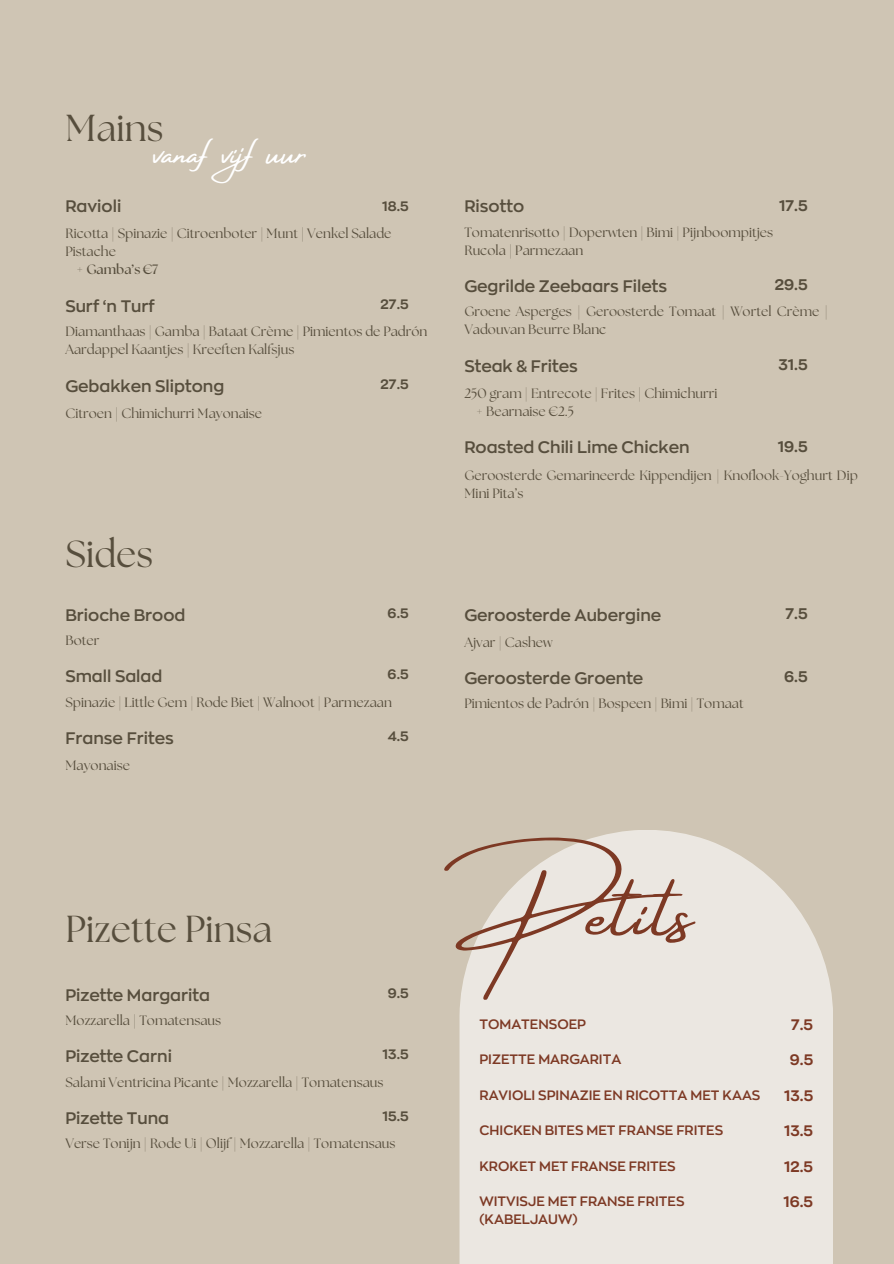
<style>
.page{position:relative;width:894px;height:1264px;background:#fff}
.page>*{position:absolute;margin:0;border:0;box-sizing:border-box;transform-origin:0 0}
.t1{font:79.2px "Amsterdam Four";letter-spacing:.025em;color:#7d3924}
.t2{font:37.5px "The Seasons";color:#574e3d}
.t3{font:37.5px "Amsterdam Four";color:#fff}
.t4{font:600 16.5px "Zona Pro";color:#574e3d}
.t5{font:700 15.15px "Zona Pro";color:#574e3d}
.t6{font:700 15px "Zona Pro";color:#7d3924}
.t7{font:13.5px/18px "The Seasons";color:#574e3d}
.t8{font:600 13.5px/18px "Zona Pro";color:#7d3924}
.t9{font:700 13.5px "Zona Pro";color:#574e3d}
.t10{font:700 13.5px/18px "The Seasons";color:#574e3d}
.s1{font-weight:400}
</style>
<div class="page">
<div style="left:0;top:0;width:893px;height:1263px;background:#cfc5b4"></div>
<svg style="left:459px;top:830px;width:373px;height:433px;fill:#ebe7e1"></svg>
<p class="t2" style="left:65px;top:111px;width:100px">Mains</p>
<h4 class="t3" style="left:153px;top:132px;width:154px">vanaf vijf uur</h4>
<h3 class="t4" style="left:65px;top:199px;width:57px">Ravioli</h3>
<p class="t9" style="left:382px;top:200px;width:28px">18.5</p>
<h3 class="t7" style="left:65px;top:225px;width:327px">Ricotta | Spinazie | Citroenboter | Munt | Venkel Salade</h3>
<h5 class="t10" style="left:76px;top:243px;width:83px;text-indent:-11px"><span class="s1">Pistache<br></span>+ Gamba’s €7</h5>
<h3 class="t9" style="left:380px;top:298px;width:30px">27.5</h3>
<h3 class="t4" style="left:65px;top:298px;width:91px">Surf ‘n Turf</h3>
<h3 class="t7" style="left:65px;top:323px;width:363px">Diamanthaas | Gamba | Bataat Crème | Pimientos de Padrón</h3>
<p class="t7" style="left:65px;top:341px;width:230px">Aardappel Kaantjes | Kreeften Kalfsjus</p>
<p class="t4" style="left:65px;top:378px;width:160px">Gebakken Sliptong</p>
<h4 class="t9" style="left:380px;top:377px;width:30px">27.5</h4>
<h3 class="t7" style="left:65px;top:405px;width:198px">Citroen | Chimichurri Mayonaise</h3>
<h2 class="t2" style="left:65px;top:536px;width:89px">Sides</h2>
<h3 class="t4" style="left:65px;top:607px;width:121px">Brioche Brood</h3>
<h5 class="t7" style="left:65px;top:632px;width:35px">Boter</h5>
<p class="t9" style="left:387px;top:606px;width:23px">6.5</p>
<h5 class="t9" style="left:387px;top:668px;width:23px">6.5</h5>
<p class="t4" style="left:65px;top:668px;width:98px">Small Salad</p>
<h3 class="t7" style="left:65px;top:693px;width:328px">Spinazie | Little Gem | Rode Biet | Walnoot | Parmezaan</h3>
<p class="t4" style="left:65px;top:730px;width:110px">Franse Frites</p>
<p class="t7" style="left:65px;top:757px;width:66px">Mayonaise</p>
<h3 class="t9" style="left:387px;top:729px;width:22px">4.5</h3>
<h3 class="t4" style="left:464px;top:199px;width:61px">Risotto</h3>
<h4 class="t7" style="left:464px;top:224px;width:310px">Tomatenrisotto | Doperwten | Bimi | Pijnboompitjes</h4>
<h3 class="t7" style="left:464px;top:242px;width:120px">Rucola | Parmezaan</h3>
<h1 class="t5" style="left:778px;top:198px;width:30px">17.5</h1>
<h5 class="t5" style="left:774px;top:278px;width:34px">29.5</h5>
<h2 class="t4" style="left:464px;top:278px;width:204px">Gegrilde Zeebaars Filets</h2>
<h3 class="t7" style="left:464px;top:303px;width:365px">Groene Asperges | Geroosterde Tomaat | Wortel Crème |<br>Vadouvan Beurre Blanc</h3>
<p class="t4" style="left:464px;top:358px;width:115px">Steak &amp; Frites</p>
<h3 class="t7" style="left:464px;top:385px;width:255px">250 gram | Entrecote | Frites | Chimichurri</h3>
<h5 class="t7" style="left:475px;top:403px;width:100px">+ Bearnaise €2.5</h5>
<p class="t5" style="left:778px;top:357px;width:31px">31.5</p>
<p class="t5" style="left:777px;top:439px;width:31px">19.5</p>
<h3 class="t4" style="left:464px;top:440px;width:227px">Roasted Chili Lime Chicken</h3>
<h5 class="t7" style="left:464px;top:467px;width:395px">Geroosterde Gemarineerde Kippendijen | Knoflook-Yoghurt Dip<br>Mini Pita’s</h5>
<h3 class="t4" style="left:464px;top:607px;width:198px">Geroosterde Aubergine</h3>
<h3 class="t5" style="left:785px;top:606px;width:24px">7.5</h3>
<h5 class="t7" style="left:464px;top:634px;width:90px">Ajvar | Cashew</h5>
<p class="t4" style="left:464px;top:670px;width:180px">Geroosterde Groente</p>
<p class="t5" style="left:783px;top:670px;width:25px">6.5</p>
<p class="t7" style="left:464px;top:695px;width:281px">Pimientos de Padrón | Bospeen | Bimi | Tomaat</p>
<p class="t2" style="left:65px;top:911px;width:208px">Pizette Pinsa</p>
<h3 class="t4" style="left:65px;top:986px;width:146px">Pizette Margarita</h3>
<h3 class="t7" style="left:65px;top:1012px;width:157px">Mozzarella | Tomatensaus</h3>
<p class="t9" style="left:387px;top:986px;width:22px">9.5</p>
<p class="t4" style="left:65px;top:1048px;width:108px">Pizette Carni</p>
<h3 class="t7" style="left:65px;top:1073px;width:319px">Salami Ventricina Picante | Mozzarella | Tomatensaus</h3>
<h3 class="t9" style="left:382px;top:1047px;width:28px">13.5</h3>
<p class="t4" style="left:65px;top:1110px;width:105px">Pizette Tuna</p>
<h2 class="t7" style="left:65px;top:1135px;width:331px">Verse Tonijn | Rode Ui | Olijf | Mozzarella | Tomatensaus</h2>
<h3 class="t9" style="left:382px;top:1109px;width:28px">15.5</h3>
<h2 class="t1" style="left:477px;top:869px;width:224px">Petits</h2>
<h3 class="t8" style="left:479px;top:1015px;width:108px">TOMATENSOEP</h3>
<h3 class="t6" style="left:791px;top:1017px;width:23px">7.5</h3>
<h5 class="t8" style="left:479px;top:1050px;width:143px">PIZETTE MARGARITA</h5>
<p class="t6" style="left:789px;top:1053px;width:25px">9.5</p>
<h3 class="t8" style="left:479px;top:1086px;width:282px">RAVIOLI SPINAZIE EN RICOTTA MET KAAS</h3>
<h5 class="t6" style="left:784px;top:1088px;width:30px">13.5</h5>
<h4 class="t8" style="left:479px;top:1121px;width:245px">CHICKEN BITES MET FRANSE FRITES</h4>
<h3 class="t6" style="left:784px;top:1123px;width:30px">13.5</h3>
<h3 class="t8" style="left:479px;top:1157px;width:198px">KROKET MET FRANSE FRITES</h3>
<h4 class="t6" style="left:784px;top:1159px;width:30px">12.5</h4>
<h4 class="t8" style="left:479px;top:1192px;width:206px">WITVISJE MET FRANSE FRITES (KABELJAUW)</h4>
<h3 class="t6" style="left:783px;top:1194px;width:31px">16.5</h3>
</div>
